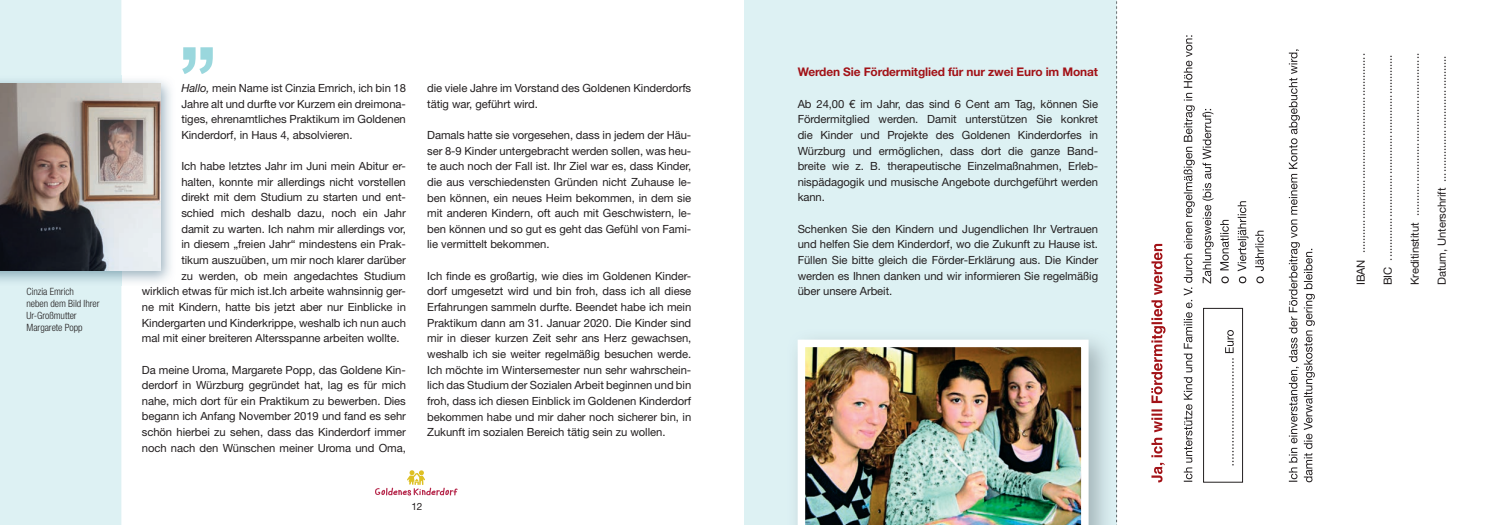
<style>
.page{position:relative;width:1489px;height:525px;background:#fff}
.page>*{position:absolute;margin:0;border:0;box-sizing:border-box;transform-origin:0 0}
.t1{font:700 11.88px "Helvetica Neue LT Std";letter-spacing:-.01em;color:#a21217}
.t2{font:11.25px/15.6px "Helvetica Neue LT Std";letter-spacing:-.005em;color:#231f20;text-align:justify}
.t3{font:300 condensed 10px/12px "Helvetica Neue LT Std";letter-spacing:-.005em;color:#231f20}
.t4{font:10px "Helvetica Neue LT Std";color:#231f20}
.s1{font-style:italic}
</style>
<div class="page">
<svg style="left:375px;top:470px;width:82px;height:25px"></svg>
<div style="left:744px;top:0;width:372px;height:524px;background:#ddf1f3"></div>
<svg style="left:1116px;top:1px;width:1px;height:327px"></svg>
<svg style="left:1288px;top:49px;width:26px;height:433px"></svg>
<svg style="left:1183px;top:35px;width:11px;height:446px"></svg>
<svg style="left:1151px;top:244px;width:14px;height:238px"></svg>
<svg style="left:1255px;top:230px;width:8px;height:53px"></svg>
<svg style="left:1237px;top:201px;width:11px;height:82px"></svg>
<svg style="left:1220px;top:220px;width:8px;height:63px"></svg>
<svg style="left:1202px;top:109px;width:11px;height:174px"></svg>
<div style="left:1203px;top:308px;width:39px;height:174px;border:1px solid #231f20"></div>
<svg style="left:1225px;top:330px;width:8px;height:135px"></svg>
<img style="left:796px;top:328px;width:321px;height:196px">
<img style="left:1116px;top:330px;width:1px;height:194px">
<img style="left:797px;top:339px;width:291px;height:185px">
<div style="left:0;top:0;width:121px;height:524px;background:#ddf1f3"></div>
<img style="left:0;top:75px;width:171px;height:210px">
<img style="left:0;top:84px;width:160px;height:186px">
<svg style="left:182px;top:47px;width:31px;height:27px"></svg>
<p class="t3" style="left:27px;top:285px;width:74px">Cinzia Emrich<br>neben dem Bild Ihrer<br>Ur-Großmutter<br>Margarete Popp</p>
<p class="t2" style="left:181px;top:80px;width:226px"><span class="s1">Hallo,</span> mein Name ist Cinzia Emrich, ich bin 18<br>Jahre alt und durfte vor Kurzem ein dreimona&shy;tiges, ehrenamtliches Praktikum im Goldenen Kinderdorf, in Haus 4, absolvieren.</p>
<p class="t2" style="left:181px;top:158px;width:226px">Ich habe letztes Jahr im Juni mein Abitur er-</p>
<p class="t2" style="left:181px;top:174px;width:226px">halten, konnte mir allerdings nicht vorstellen</p>
<p class="t2" style="left:181px;top:189px;width:226px">direkt mit dem Studium zu starten und ent-</p>
<p class="t2" style="left:181px;top:205px;width:226px">schied mich deshalb dazu, noch ein Jahr</p>
<p class="t2" style="left:181px;top:221px;width:226px">damit zu warten. Ich nahm mir allerdings vor,</p>
<p class="t2" style="left:181px;top:236px;width:226px">in diesem „freien Jahr“ mindestens ein Prak-</p>
<p class="t2" style="left:181px;top:252px;width:226px">tikum auszuüben, um mir noch klarer darüber</p>
<p class="t2" style="left:181px;top:267px;width:226px">zu werden, ob mein angedachtes Studium</p>
<p class="t2" style="left:142px;top:283px;width:265px">wirklich etwas für mich ist.Ich arbeite wahnsinnig ger-</p>
<p class="t2" style="left:142px;top:299px;width:266px">ne mit Kindern, hatte bis jetzt aber nur Einblicke in</p>
<p class="t2" style="left:142px;top:314px;width:265px">Kindergarten und Kinderkrippe, weshalb ich nun auch</p>
<p class="t2" style="left:142px;top:330px;width:259px">mal mit einer breiteren Altersspanne arbeiten wollte.</p>
<p class="t2" style="left:142px;top:361px;width:266px">Da meine Uroma, Margarete Popp, das Goldene Kin&shy;derdorf in Würzburg gegründet hat, lag es für mich nahe, mich dort für ein Praktikum zu bewerben. Dies begann ich Anfang November 2019 und fand es sehr schön hierbei zu sehen, dass das Kinderdorf immer noch nach den Wünschen meiner Uroma und Oma,</p>
<p class="t2" style="left:427px;top:80px;width:265px">die viele Jahre im Vorstand des Goldenen Kinderdorfs tätig war, geführt wird.</p>
<p class="t2" style="left:427px;top:127px;width:265px">Damals hatte sie vorgesehen, dass in jedem der Häu&shy;ser 8-9 Kinder untergebracht werden sollen, was heu&shy;te auch noch der Fall ist. Ihr Ziel war es, dass Kinder, die aus verschiedensten Gründen nicht Zuhause le&shy;ben können, ein neues Heim bekommen, in dem sie mit anderen Kindern, oft auch mit Geschwistern, le&shy;ben können und so gut es geht das Gefühl von Fami&shy;lie vermittelt bekommen.</p>
<p class="t2" style="left:427px;top:267px;width:266px">Ich finde es großartig, wie dies im Goldenen Kinder&shy;dorf umgesetzt wird und bin froh, dass ich all diese Erfahrungen sammeln durfte. Beendet habe ich mein Praktikum dann am 31. Januar 2020. Die Kinder sind mir in dieser kurzen Zeit sehr ans Herz gewachsen, weshalb ich sie weiter regelmäßig besuchen werde.<br>Ich möchte im Wintersemester nun sehr wahrschein&shy;lich das Studium der Sozialen Arbeit beginnen und bin froh, dass ich diesen Einblick im Goldenen Kinderdorf bekommen habe und mir daher noch sicherer bin, in Zukunft im sozialen Bereich tätig sein zu wollen.</p>
<p class="t4" style="left:411px;top:500px;width:13px">12</p>
<p class="t1" style="left:797px;top:65px;width:302px">Werden Sie Fördermitglied für nur zwei Euro im Monat</p>
<p class="t2" style="left:797px;top:96px;width:302px">Ab 24,00 € im Jahr, das sind 6 Cent am Tag, können Sie Fördermitglied werden. Damit unterstützen Sie konkret die Kinder und Projekte des Goldenen Kinderdorfes in Würzburg und ermöglichen, dass dort die ganze Band&shy;breite wie z. B. therapeutische Einzelmaßnahmen, Erleb&shy;nispädagogik und musische Angebote durchgeführt werden kann.</p>
<p class="t2" style="left:797px;top:221px;width:302px">Schenken Sie den Kindern und Jugendlichen Ihr Vertrauen und helfen Sie dem Kinderdorf, wo die Zukunft zu Hause ist.<br>Füllen Sie bitte gleich die Förder-Erklärung aus. Die Kinder werden es Ihnen danken und wir informieren Sie regelmäßig über unsere Arbeit.</p>
<p class="t2" style="left:1352px;top:285px;width:233px;rotate:-90deg">IBAN .................................................................</p>
<p class="t2" style="left:1379px;top:285px;width:232px;rotate:-90deg">BIC ...................................................................</p>
<p class="t2" style="left:1406px;top:285px;width:233px;rotate:-90deg">Kreditinstitut .....................................................</p>
<p class="t2" style="left:1433px;top:285px;width:231px;rotate:-90deg">Datum, Unterschrift .........................................</p>
</div>
